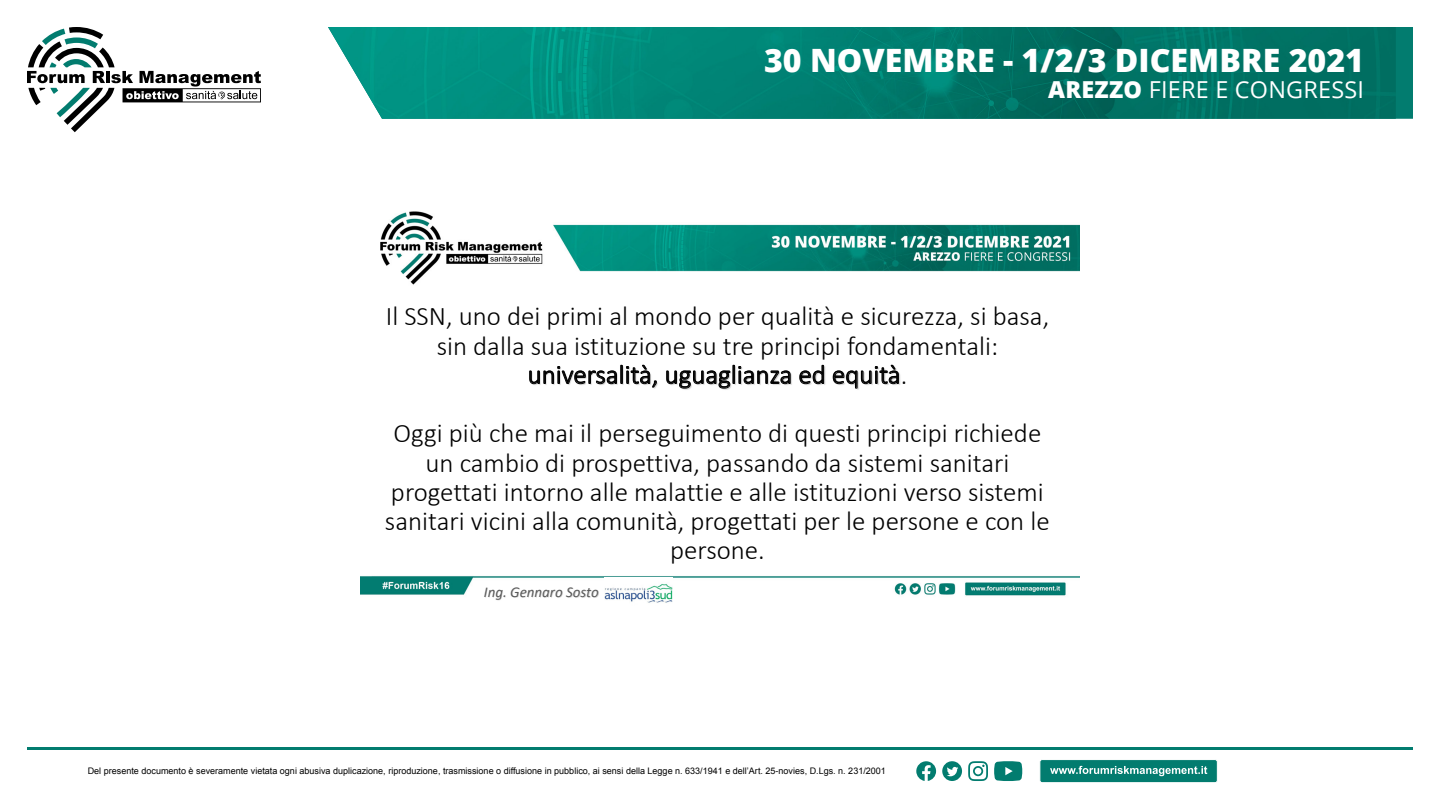
<style>
.page{position:relative;width:1440px;height:810px;background:#fff}
.page>*{position:absolute;margin:0;border:0;box-sizing:border-box;transform-origin:0 0}
.t1{font:800 32.17px "Open Sans";color:#fff}
.t2{font:300 27px/29.1px "Calibri";color:#000;text-align:center}
.t3{font:300 26.47px "Calibri";color:#000}
.t4{font:23.4px "Open Sans";letter-spacing:.01em;color:#fff}
.t5{font:italic 15px "Calibri";color:#595959}
.t6{font:9px "Arial";color:#000}
.s1{font-weight:800}
.s2{font-size:27px}
</style>
<div class="page">
<svg style="left:27px;top:27px;width:234px;height:105px"></svg>
<img style="left:328px;top:27px;width:1068px;height:92px">
<div style="left:1040px;top:760px;width:177px;height:23px;background:#027c6f;border-radius:2px"></div>
<div style="left:1040px;top:759px;width:178px;height:24px;border:1px solid #fff;border-radius:2px"></div>
<svg style="left:1050px;top:766px;width:157px;height:10px"></svg>
<hr style="left:27px;top:747px;width:1386px;height:3px;background:#027c6f">
<svg style="left:968px;top:761px;width:20px;height:20px"></svg>
<svg style="left:994px;top:761px;width:28px;height:20px"></svg>
<svg style="left:916px;top:761px;width:20px;height:20px"></svg>
<svg style="left:942px;top:761px;width:20px;height:20px"></svg>
<img style="left:360px;top:211px;width:720px;height:385px">
<img style="left:511px;top:350px;width:408px;height:59px">
<img style="left:474px;top:578px;width:130px;height:23px">
<img style="left:604px;top:578px;width:69px;height:25px">
<p class="t1" style="left:764px;top:36px;width:602px">30 NOVEMBRE - 1/2/3 DICEMBRE 2021</p>
<p class="t4" style="left:1048px;top:74px;width:317px"><span class="s1">AREZZO</span> FIERE E CONGRESSI</p>
<p class="t2" style="left:386px;top:301px;width:665px;line-height:29.3px">Il SSN, uno dei primi al mondo per qualità e sicurezza, si basa, sin dalla sua istituzione su tre principi fondamentali:</p>
<p class="t3" style="left:528px;top:358px;width:381px">universalità, uguaglianza ed equità<span class="s2">.</span></p>
<p class="t2" style="left:385px;top:418px;width:666px">Oggi più che mai il perseguimento di questi principi richiede un cambio di prospettiva, passando da sistemi sanitari progettati intorno alle malattie e alle istituzioni verso sistemi sanitari vicini alla comunità, progettati per le persone e con le persone.</p>
<p class="t5" style="left:484px;top:581px;width:116px">Ing. Gennaro Sosto</p>
<p class="t6" style="left:88px;top:765px;width:800px">Del presente documento è severamente vietata ogni abusiva duplicazione, riproduzione, trasmissione o diffusione in pubblico, ai sensi della Legge n. 633/1941 e dell’Art. 25-novies, D.Lgs. n. 231/2001</p>
</div>
